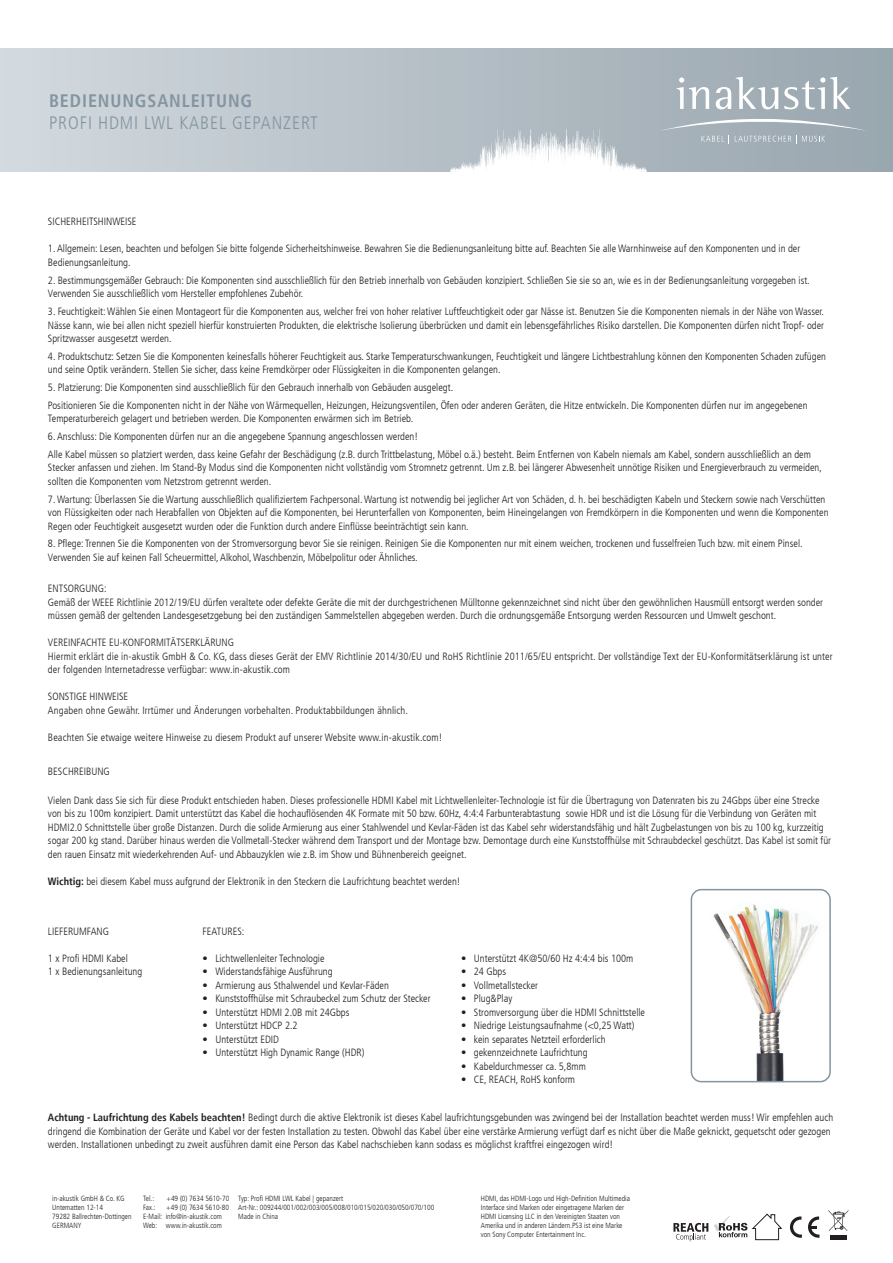
<style>
.page{position:relative;width:893px;height:1263px;background:#fff}
.page>*{position:absolute;margin:0;border:0;box-sizing:border-box;transform-origin:0 0}
.t1{font:300 condensed 18px "Frutiger LT";letter-spacing:.05em;color:#8495a1}
.t2{font:700 condensed 18px "Frutiger LT";letter-spacing:.05em;color:#8495a1}
.t3{font:300 condensed 10.5px/13.5px "Frutiger LT";color:#231f20}
.t4{font:300 condensed 7.5px/9px "Frutiger LT";color:#231f20}
.t5{font:700 condensed 7.2px "Frutiger LT";color:#231f20;scale:1.31 1}
.s1{font-weight:700}
</style>
<div class="page">
<div style="left:1px;top:49px;width:891px;height:122px;background:linear-gradient(to right,#d2d9de,#98a5ae)"></div>
<svg style="left:677px;top:77px;width:32px;height:32px"></svg>
<svg style="left:716px;top:77px;width:62px;height:32px"></svg>
<svg style="left:784px;top:77px;width:66px;height:32px"></svg>
<svg style="left:660px;top:115px;width:207px;height:29px;background:#a9b4bb"></svg>
<svg style="left:450px;top:129px;width:197px;height:43px"></svg>
<svg style="left:790px;top:1216px;width:12px;height:22px"></svg>
<svg style="left:808px;top:1216px;width:11px;height:22px"></svg>
<svg style="left:828px;top:1210px;width:20px;height:21px"></svg>
<hr style="left:830px;top:1235px;width:16px;height:4px;background:#231f20">
<svg style="left:673px;top:1213px;width:110px;height:29px"></svg>
<img style="left:691px;top:904px;width:139px;height:178px">
<div style="left:691px;top:889px;width:140px;height:193px;border:2px solid #8495a1;border-radius:10px"></div>
<h1 class="t2" style="left:49px;top:90px;width:205px">BEDIENUNGSANLEITUNG</h1>
<h1 class="t1" style="left:49px;top:112px;width:270px">PROFI HDMI LWL KABEL GEPANZERT</h1>
<p class="t3" style="left:48px;top:215px;width:90px">SICHERHEITSHINWEISE</p>
<p class="t3" style="left:48px;top:242px;width:754px">1. Allgemein: Lesen, beachten und befolgen Sie bitte folgende Sicherheitshinweise. Bewahren Sie die Bedienungsanleitung bitte auf. Beachten Sie alle Warnhinweise auf den Komponenten und in der<br>Bedienungsanleitung.</p>
<p class="t3" style="left:48px;top:273px;width:763px">2. Bestimmungsgemäßer Gebrauch: Die Komponenten sind ausschließlich für den Betrieb innerhalb von Gebäuden konzipiert. Schließen Sie sie so an, wie es in der Bedienungsanleitung vorgegeben ist.<br>Verwenden Sie ausschließlich vom Hersteller empfohlenes Zubehör.</p>
<p class="t3" style="left:48px;top:305px;width:778px;text-align:justify">3. Feuchtigkeit: Wählen Sie einen Montageort für die Komponenten aus, welcher frei von hoher relativer Luftfeuchtigkeit oder gar Nässe ist. Benutzen Sie die Komponenten niemals in der Nähe von Wasser.<br>Nässe kann, wie bei allen nicht speziell hierfür konstruierten Produkten, die elektrische Isolierung überbrücken und damit ein lebensgefährliches Risiko darstellen. Die Komponenten dürfen nicht Tropf- oder Spritzwasser ausgesetzt werden.</p>
<p class="t3" style="left:48px;top:350px;width:779px">4. Produktschutz: Setzen Sie die Komponenten keinesfalls höherer Feuchtigkeit aus. Starke Temperaturschwankungen, Feuchtigkeit und längere Lichtbestrahlung können den Komponenten Schaden zufügen und seine Optik verändern. Stellen Sie sicher, dass keine Fremdkörper oder Flüssigkeiten in die Komponenten gelangen.</p>
<p class="t3" style="left:48px;top:379px;width:761px;line-height:17.7px">5. Platzierung: Die Komponenten sind ausschließlich für den Gebrauch innerhalb von Gebäuden ausgelegt.<br>Positionieren Sie die Komponenten nicht in der Nähe von Wärmequellen, Heizungen, Heizungsventilen, Öfen oder anderen Geräten, die Hitze entwickeln. Die Komponenten dürfen nur im angegebenen</p>
<p class="t3" style="left:48px;top:412px;width:367px">Temperaturbereich gelagert und betrieben werden. Die Komponenten erwärmen sich im Betrieb.</p>
<p class="t3" style="left:48px;top:428px;width:764px;line-height:17.7px">6. Anschluss: Die Komponenten dürfen nur an die angegebene Spannung angeschlossen werden!<br>Alle Kabel müssen so platziert werden, dass keine Gefahr der Beschädigung (z.B. durch Trittbelastung, Möbel o.ä.) besteht. Beim Entfernen von Kabeln niemals am Kabel, sondern ausschließlich an dem</p>
<p class="t3" style="left:48px;top:461px;width:775px">Stecker anfassen und ziehen. Im Stand-By Modus sind die Komponenten nicht vollständig vom Stromnetz getrennt. Um z.B. bei längerer Abwesenheit unnötige Risiken und Energieverbrauch zu vermeiden, sollten die Komponenten vom Netzstrom getrennt werden.</p>
<p class="t3" style="left:48px;top:492px;width:782px">7. Wartung: Überlassen Sie die Wartung ausschließlich qualifiziertem Fachpersonal. Wartung ist notwendig bei jeglicher Art von Schäden, d. h. bei beschädigten Kabeln und Steckern sowie nach Verschütten von Flüssigkeiten oder nach Herabfallen von Objekten auf die Komponenten, bei Herunterfallen von Komponenten, beim Hineingelangen von Fremdkörpern in die Komponenten und wenn die Komponenten<br>Regen oder Feuchtigkeit ausgesetzt wurden oder die Funktion durch andere Einflüsse beeinträchtigt sein kann.</p>
<p class="t3" style="left:48px;top:537px;width:756px">8. Pflege: Trennen Sie die Komponenten von der Stromversorgung bevor Sie sie reinigen. Reinigen Sie die Komponenten nur mit einem weichen, trockenen und fusselfreien Tuch bzw. mit einem Pinsel.<br>Verwenden Sie auf keinen Fall Scheuermittel, Alkohol, Waschbenzin, Möbelpolitur oder Ähnliches.</p>
<p class="t3" style="left:48px;top:582px;width:777px">ENTSORGUNG:<br>Gemäß der WEEE Richtlinie 2012/19/EU dürfen veraltete oder defekte Geräte die mit der durchgestrichenen Mülltonne gekennzeichnet sind nicht über den gewöhnlichen Hausmüll entsorgt werden sonder müssen gemäß der geltenden Landesgesetzgebung bei den zuständigen Sammelstellen abgegeben werden. Durch die ordnungsgemäße Entsorgung werden Ressourcen und Umwelt geschont.</p>
<p class="t3" style="left:48px;top:636px;width:786px">VEREINFACHTE EU-KONFORMITÄTSERKLÄRUNG<br>Hiermit erklärt die in-akustik GmbH &amp; Co. KG, dass dieses Gerät der EMV Richtlinie 2014/30/EU und RoHS Richtlinie 2011/65/EU entspricht. Der vollständige Text der EU-Konformitätserklärung ist unter der folgenden Internetadresse verfügbar: www.in-akustik.com</p>
<p class="t3" style="left:48px;top:690px;width:362px">SONSTIGE HINWEISE<br>Angaben ohne Gewähr. Irrtümer und Änderungen vorbehalten. Produktabbildungen ähnlich.</p>
<p class="t3" style="left:48px;top:730px;width:396px">Beachten Sie etwaige weitere Hinweise zu diesem Produkt auf unserer Website www.in-akustik.com!</p>
<p class="t3" style="left:48px;top:765px;width:63px">BESCHREIBUNG</p>
<p class="t3" style="left:48px;top:794px;width:785px">Vielen Dank dass Sie sich für diese Produkt entschieden haben. Dieses professionelle HDMI Kabel mit Lichtwellenleiter-Technologie ist für die Übertragung von Datenraten bis zu 24Gbps über eine Strecke von bis zu 100m konzipiert. Damit unterstützt das Kabel die hochauflösenden 4K Formate mit 50 bzw. 60Hz, 4:4:4 Farbunterabtastung sowie HDR und ist die Lösung für die Verbindung von Geräten mit HDMI2.0 Schnittstelle über große Distanzen. Durch die solide Armierung aus einer Stahlwendel und Kevlar-Fäden ist das Kabel sehr widerstandsfähig und hält Zugbelastungen von bis zu 100 kg, kurzzeitig sogar 200 kg stand. Darüber hinaus werden die Vollmetall-Stecker während dem Transport und der Montage bzw. Demontage durch eine Kunststoffhülse mit Schraubdeckel geschützt. Das Kabel ist somit für den rauen Einsatz mit wiederkehrenden Auf- und Abbauzyklen wie z.B. im Show und Bühnenbereich geeignet.</p>
<p class="t3" style="left:48px;top:875px;width:414px"><span class="s1">Wichtig:</span> bei diesem Kabel muss aufgrund der Elektronik in den Steckern die Laufrichtung beachtet werden!</p>
<p class="t3" style="left:48px;top:925px;width:63px">LIEFERUMFANG</p>
<p class="t3" style="left:48px;top:952px;width:96px">1 x Profi HDMI Kabel<br>1 x Bedienungsanleitung</p>
<p class="t3" style="left:203px;top:925px;width:43px">FEATURES:</p>
<p class="t3" style="left:203px;top:952px;width:123px">• Lichtwellenleiter Technologie</p>
<p class="t3" style="left:203px;top:965px;width:132px">• Widerstandsfähige Ausführung</p>
<p class="t3" style="left:203px;top:979px;width:188px">• Armierung aus Sthalwendel und Kevlar-Fäden</p>
<p class="t3" style="left:203px;top:992px;width:230px">• Kunststoffhülse mit Schraubeckel zum Schutz der Stecker</p>
<p class="t3" style="left:203px;top:1006px;width:148px">• Unterstützt HDMI 2.0B mit 24Gbps</p>
<p class="t3" style="left:203px;top:1019px;width:96px">• Unterstützt HDCP 2.2</p>
<p class="t3" style="left:203px;top:1033px;width:78px">• Unterstützt EDID</p>
<p class="t3" style="left:203px;top:1046px;width:163px">• Unterstützt High Dynamic Range (HDR)</p>
<p class="t3" style="left:461px;top:952px;width:174px">• Unterstützt 4K@50/60 Hz 4:4:4 bis 100m</p>
<p class="t3" style="left:461px;top:965px;width:47px">• 24 Gbps</p>
<p class="t3" style="left:461px;top:979px;width:78px">• Vollmetallstecker</p>
<p class="t3" style="left:461px;top:992px;width:53px">• Plug&amp;Play</p>
<p class="t3" style="left:461px;top:1006px;width:185px">• Stromversorgung über die HDMI Schnittstelle</p>
<p class="t3" style="left:461px;top:1019px;width:175px">• Niedrige Leistungsaufnahme (&lt;0,25 Watt)</p>
<p class="t3" style="left:461px;top:1033px;width:146px">• kein separates Netzteil erforderlich</p>
<p class="t3" style="left:461px;top:1046px;width:128px">• gekennzeichnete Laufrichtung</p>
<p class="t3" style="left:461px;top:1060px;width:126px">• Kabeldurchmesser ca. 5,8mm</p>
<p class="t3" style="left:461px;top:1073px;width:116px">• CE, REACH, RoHS konform</p>
<p class="t3" style="left:48px;top:1111px;width:787px"><span class="s1">Achtung - Laufrichtung des Kabels beachten!</span> Bedingt durch die aktive Elektronik ist dieses Kabel laufrichtungsgebunden was zwingend bei der Installation beachtet werden muss! Wir empfehlen auch dringend die Kombination der Geräte und Kabel vor der festen Installation zu testen. Obwohl das Kabel über eine verstärke Armierung verfügt darf es nicht über die Maße geknickt, gequetscht oder gezogen werden. Installationen unbedingt zu zweit ausführen damit eine Person das Kabel nachschieben kann sodass es möglichst kraftfrei eingezogen wird!</p>
<p class="t4" style="left:143px;top:1203px;width:87px;text-indent:23px">+49 (0) 7634 5610-80<br>E-Mail: info@in-akustik.com<br>Web: www.in-akustik.com</p>
<p class="t4" style="left:238px;top:1194px;width:198px">Typ: Profi HDMI LWL Kabel | gepanzert<br>Art-Nr.: 009244/001/002/003/005/008/010/015/020/030/050/070/100<br>Made in China</p>
<p class="t4" style="left:481px;top:1194px;width:151px">HDMI, das HDMI-Logo und High-Definition Multimedia Interface sind Marken oder eingetragene Marken der HDMI Licensing LLC in den Vereinigten Staaten von Amerika und in anderen Ländern.PS3 ist eine Marke von Sony Computer Entertainment Inc.</p>
<p class="t4" style="left:52px;top:1194px;width:81px">in-akustik GmbH &amp; Co. KG<br>Untematten 12-14<br>79282 Ballrechten-Dottingen<br>GERMANY</p>
<p class="t4" style="left:143px;top:1194px;width:13px">Tel.:</p>
<p class="t4" style="left:167px;top:1194px;width:64px">+49 (0) 7634 5610-70</p>
<p class="t4" style="left:143px;top:1203px;width:14px">Fax.:</p>
<p class="t5" style="left:738px;top:1230px;width:4px">r</p>
</div>
